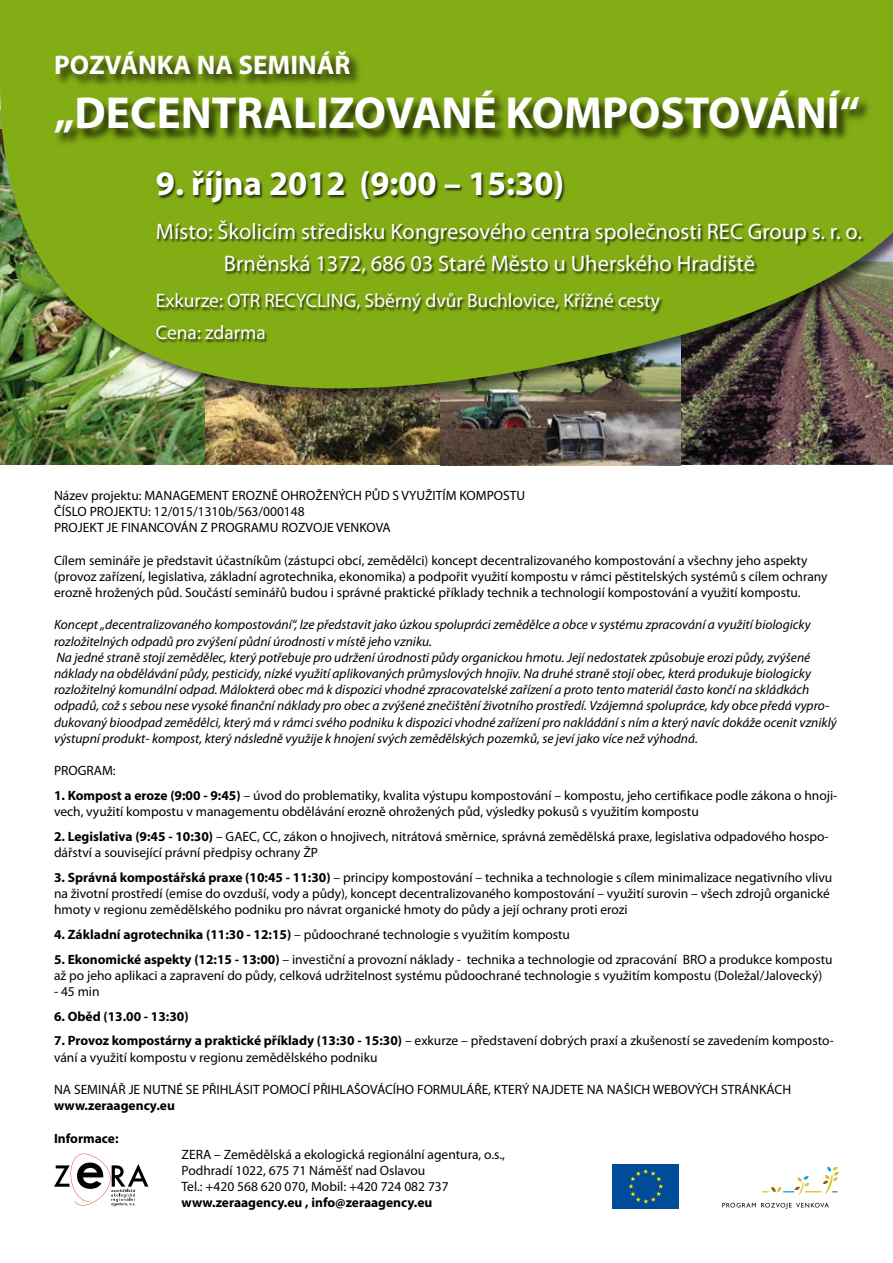
<style>
.page{position:relative;width:893px;height:1263px;background:#fff}
.page>*{position:absolute;margin:0;border:0;box-sizing:border-box;transform-origin:0 0}
.t1{font:700 45px "Myriad Pro";color:#fff}
.t2{font:700 34.5px "Myriad Pro";color:#fff}
.t3{font:700 27px "Myriad Pro";color:#fff}
.t4{font:22.5px/32.4px "Myriad Pro";color:#fff}
.t5{font:19.5px/32px "Myriad Pro";color:#fff}
.t6{font:13.5px/16.2px "Myriad Pro";color:#000}
.t7{font:italic 13.5px/16.2px "Myriad Pro";color:#000}
.t8{font:700 13.5px "Myriad Pro";color:#000}
.s1{font-weight:700}
</style>
<div class="page">
<img style="left:0;top:0;width:893px;height:465px">
<div style="left:54px;top:50px;width:818px;height:97px;background:#000;opacity:.75"></div>
<div style="left:156px;top:170px;width:710px;height:174px;background:#000;opacity:.75"></div>
<svg style="left:722px;top:1203px;width:107px;height:6px"></svg>
<svg style="left:762px;top:1166px;width:77px;height:29px"></svg>
<div style="left:612px;top:1164px;width:67px;height:45px;background:#004c99"></div>
<svg style="left:628px;top:1169px;width:35px;height:34px"></svg>
<svg style="left:54px;top:1153px;width:94px;height:53px"></svg>
<h3 class="t3" style="left:54px;top:48px;width:298px">POZVÁNKA NA SEMINÁŘ</h3>
<h1 class="t1" style="left:54px;top:84px;width:808px">„DECENTRALIZOVANÉ KOMPOSTOVÁNÍ“</h1>
<h2 class="t2" style="left:156px;top:161px;width:410px">9. října 2012 (9:00 – 15:30)</h2>
<h3 class="t4" style="left:224px;top:215px;width:639px;text-indent:-68px">Místo: Školicím středisku Kongresového centra společnosti REC Group s. r. o.<br>Brněnská 1372, 686 03 Staré Město u Uherského Hradiště</h3>
<h3 class="t5" style="left:156px;top:285px;width:506px">Exkurze: OTR RECYCLING, Sběrný dvůr Buchlovice, Křížné cesty<br>Cena: zdarma</h3>
<p class="t6" style="left:54px;top:487px;width:473px">Název projektu: MANAGEMENT EROZNĚ OHROŽENÝCH PŮD S VYUŽITÍM KOMPOSTU<br>ČÍSLO PROJEKTU: 12/015/1310b/563/000148<br>PROJEKT JE FINANCOVÁN Z PROGRAMU ROZVOJE VENKOVA</p>
<p class="t6" style="left:54px;top:552px;width:775px">Cílem semináře je představit účastníkům (zástupci obcí, zemědělci) koncept decentralizovaného kompostování a všechny jeho aspekty (provoz zařízení, legislativa, základní agrotechnika, ekonomika) a podpořit využití kompostu v rámci pěstitelských systémů s cílem ochrany erozně hrožených půd. Součástí seminářů budou i správné praktické příklady technik a technologií kompostování a využití kompostu.</p>
<p class="t7" style="left:54px;top:616px;width:784px">Koncept „decentralizovaného kompostování“, lze představit jako úzkou spolupráci zemědělce a obce v systému zpracování a využití biologicky rozložitelných odpadů pro zvýšení půdní úrodnosti v místě jeho vzniku.<br>Na jedné straně stojí zemědělec, který potřebuje pro udržení úrodnosti půdy organickou hmotu. Její nedostatek způsobuje erozi půdy, zvýšené náklady na obdělávání půdy, pesticidy, nízké využití aplikovaných průmyslových hnojiv. Na druhé straně stojí obec, která produkuje biologicky rozložitelný komunální odpad. Málokterá obec má k dispozici vhodné zpracovatelské zařízení a proto tento materiál často končí na skládkách odpadů, což s sebou nese vysoké finanční náklady pro obec a zvýšené znečištění životního prostředí. Vzájemná spolupráce, kdy obce předá vypro&shy;dukovaný bioodpad zemědělci, který má v rámci svého podniku k dispozici vhodné zařízení pro nakládání s ním a který navíc dokáže ocenit vzniklý výstupní produkt- kompost, který následně využije k hnojení svých zemědělských pozemků, se jeví jako více než výhodná.</p>
<p class="t6" style="left:54px;top:762px;width:63px">PROGRAM:</p>
<p class="t6" style="left:54px;top:787px;width:785px"><span class="s1">1. Kompost a eroze (9:00 - 9:45)</span> – úvod do problematiky, kvalita výstupu kompostování – kompostu, jeho certifikace podle zákona o hnoji&shy;vech, využití kompostu v managementu obdělávání erozně ohrožených půd, výsledky pokusů s využitím kompostu</p>
<p class="t6" style="left:54px;top:828px;width:776px"><span class="s1">2. Legislativa (9:45 - 10:30)</span> – GAEC, CC, zákon o hnojivech, nitrátová směrnice, správná zemědělská praxe, legislativa odpadového hospo&shy;dářství a související právní předpisy ochrany ŽP</p>
<p class="t6" style="left:54px;top:869px;width:780px"><span class="s1">3. Správná kompostářská praxe (10:45 - 11:30)</span> – principy kompostování – technika a technologie s cílem minimalizace negativního vlivu na životní prostředí (emise do ovzduší, vody a půdy), koncept decentralizovaného kompostování – využití surovin – všech zdrojů organické hmoty v regionu zemědělského podniku pro návrat organické hmoty do půdy a její ochrany proti erozi</p>
<p class="t6" style="left:54px;top:926px;width:518px"><span class="s1">4. Základní agrotechnika (11:30 - 12:15)</span> – půdoochrané technologie s využitím kompostu</p>
<p class="t6" style="left:54px;top:951px;width:780px"><span class="s1">5. Ekonomické aspekty (12:15 - 13:00)</span> – investiční a provozní náklady - technika a technologie od zpracování BRO a produkce kompostu až po jeho aplikaci a zapravení do půdy, celková udržitelnost systému půdoochrané technologie s využitím kompostu (Doležal/Jalovecký)</p>
<p class="t6" style="left:54px;top:983px;width:47px">- 45 min</p>
<p class="t8" style="left:54px;top:1007px;width:136px">6. Oběd (13.00 - 13:30)</p>
<p class="t6" style="left:54px;top:1032px;width:781px"><span class="s1">7. Provoz kompostárny a praktické příklady (13:30 - 15:30)</span> – exkurze – představení dobrých praxí a zkušeností se zavedením komposto&shy;vání a využití kompostu v regionu zemědělského podniku</p>
<p class="t6" style="left:54px;top:1081px;width:739px">NA SEMINÁŘ JE NUTNÉ SE PŘIHLÁSIT POMOCÍ PŘIHLAŠOVÁCÍHO FORMULÁŘE, KTERÝ NAJDETE NA NAŠICH WEBOVÝCH STRÁNKÁCH</p>
<p class="t8" style="left:54px;top:1097px;width:122px">www.zeraagency.eu</p>
<p class="t8" style="left:54px;top:1129px;width:66px">Informace:</p>
<p class="t6" style="left:182px;top:1146px;width:325px">ZERA – Zemědělská a ekologická regionální agentura, o.s.,<br>Podhradí 1022, 675 71 Náměšť nad Oslavou<br>Tel.: +420 568 620 070, Mobil: +420 724 082 737</p>
<p class="t8" style="left:182px;top:1194px;width:252px">www.zeraagency.eu , info@zeraagency.eu</p>
</div>
